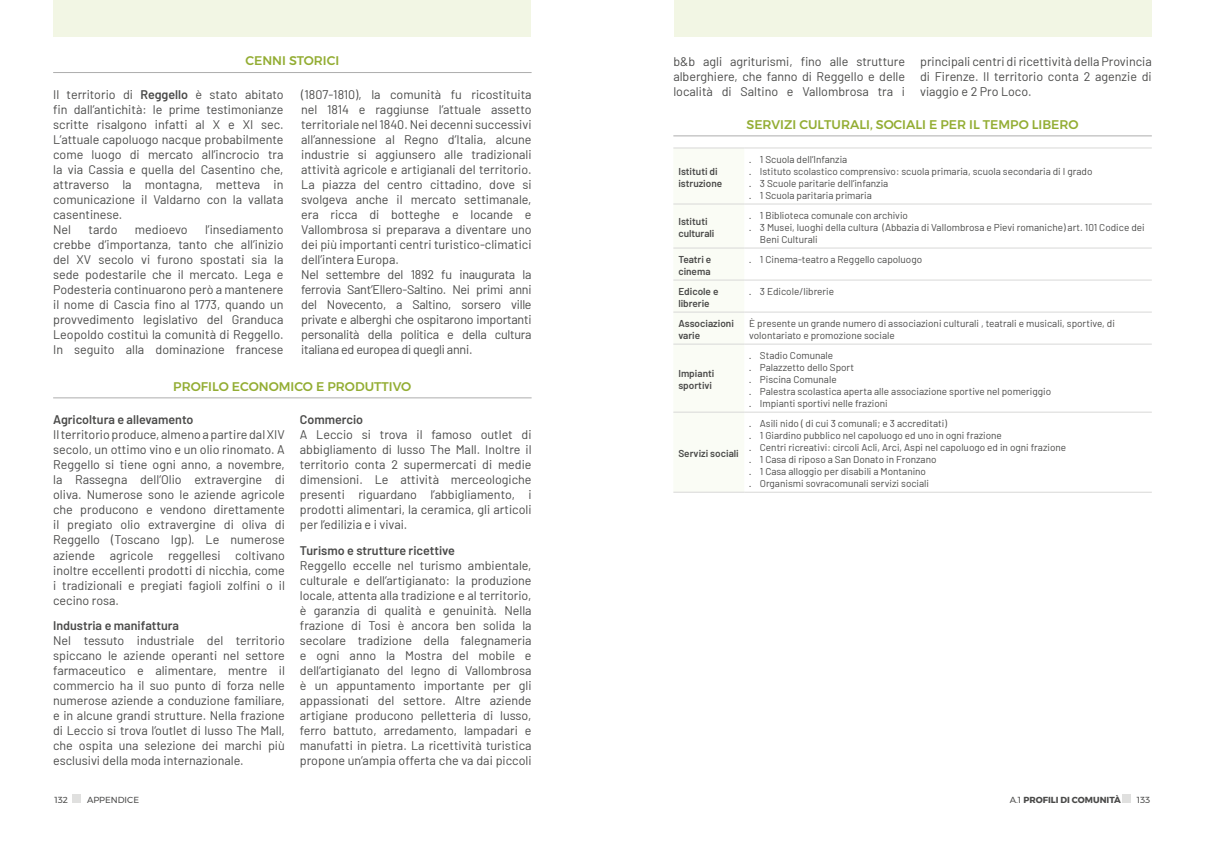
<style>
.page{position:relative;width:1205px;height:851px;background:#fff}
.page>*{position:absolute;margin:0;border:0;box-sizing:border-box;transform-origin:0 0}
.t1{font:12.5px/15px "Barlow";color:#4a4a49;text-align:justify}
.t2{font:500 12.5px "Montserrat";color:#93ad33}
.t3{font:600 12.5px "Barlow";color:#4a4a49}
.t4{font:10px/12px "Barlow";color:#4a4a49}
.t5{font:600 10px/12px "Barlow";color:#4a4a49}
.t6{font:700 8.75px "Montserrat";color:#4a4a49}
.t7{font:8.75px "Montserrat";color:#4a4a49}
.s1{font-weight:600}
.s2{font-family:"Market Deco"}
.s3{font-weight:400}
</style>
<div class="page">
<div style="left:675px;top:0;width:477px;height:37px;background:#f2f6e4"></div>
<div style="left:54px;top:0;width:477px;height:37px;background:#f2f6e4"></div>
<hr style="left:53px;top:72px;width:478px;height:1px;background:#adadad">
<hr style="left:53px;top:397px;width:478px;height:1px;background:#adadad">
<hr style="left:673px;top:136px;width:479px;height:1px;background:#adadad">
<div style="left:673px;top:203px;width:71px;height:289px;background:#fafcf5"></div>
<hr style="left:673px;top:148px;width:71px;height:1px;background:#d8d8d7">
<hr style="left:744px;top:148px;width:408px;height:1px;background:#d8d8d7">
<hr style="left:673px;top:204px;width:71px;height:1px;background:#d8d8d7">
<hr style="left:744px;top:204px;width:408px;height:1px;background:#d8d8d7">
<hr style="left:673px;top:248px;width:71px;height:1px;background:#d8d8d7">
<hr style="left:744px;top:248px;width:408px;height:1px;background:#d8d8d7">
<hr style="left:673px;top:280px;width:71px;height:1px;background:#d8d8d7">
<hr style="left:744px;top:280px;width:408px;height:1px;background:#d8d8d7">
<hr style="left:673px;top:312px;width:71px;height:1px;background:#d8d8d7">
<hr style="left:744px;top:312px;width:408px;height:1px;background:#d8d8d7">
<hr style="left:673px;top:344px;width:71px;height:1px;background:#d8d8d7">
<hr style="left:744px;top:344px;width:408px;height:1px;background:#d8d8d7">
<hr style="left:744px;top:412px;width:408px;height:1px;background:#d8d8d7">
<hr style="left:744px;top:492px;width:408px;height:1px;background:#d8d8d7">
<hr style="left:673px;top:412px;width:71px;height:1px;background:#d8d8d7">
<hr style="left:673px;top:492px;width:71px;height:1px;background:#d8d8d7">
<div style="left:73px;top:794px;width:8px;height:8px;background:#e0e0df"></div>
<div style="left:1123px;top:794px;width:8px;height:8px;background:#e0e0df"></div>
<p class="t2" style="left:245px;top:51px;width:95px">CENNI STORICI</p>
<p class="t1" style="left:53px;top:86px;width:232px">Il territorio di <span class="s1">Reggello</span> è stato abitato fin dall’antichità: le prime testimonianze scritte risalgono infatti al X e XI sec.<br>L’attuale capoluogo nacque probabilmente come luogo di mercato all’incrocio tra la via Cassia e quella del Casentino che, attraverso la montagna, metteva in comunicazione il Valdarno con la vallata casentinese.</p>
<p class="t1" style="left:53px;top:221px;width:19px">Nel</p>
<p class="t1" style="left:88px;top:221px;width:31px">tardo</p>
<p class="t1" style="left:135px;top:221px;width:54px">medioevo</p>
<p class="t1" style="left:53px;top:221px;width:232px;text-indent:152px">l’insediamento crebbe d’importanza, tanto che all’inizio del XV secolo vi furono spostati sia la sede podestarile che il mercato. Lega e Podesteria continuarono però a mantenere il nome di Cascia fino al 1773, quando un provvedimento legislativo del Granduca Leopoldo costituì la comunità di Reggello.<br>In seguito alla dominazione francese</p>
<p class="t1" style="left:301px;top:86px;width:232px">(1807-1810), la comunità fu ricostituita nel 1814 e raggiunse l’attuale assetto territoriale nel 1840. Nei decenni successivi all’annessione al Regno d’Italia, alcune industrie si aggiunsero alle tradizionali attività agricole e artigianali del territorio.<br>La piazza del centro cittadino, dove si svolgeva anche il mercato settimanale, era ricca di botteghe e locande e Vallombrosa si preparava a diventare uno dei più importanti centri turistico-climatici dell’intera Europa.</p>
<p class="t1" style="left:301px;top:266px;width:232px">Nel settembre del 1892 fu inaugurata la ferrovia Sant’Ellero-Saltino. Nei primi anni del Novecento, a Saltino, sorsero ville private e alberghi che ospitarono importanti personalità della politica e della cultura italiana ed europea di quegli anni.</p>
<p class="t2" style="left:173px;top:376px;width:240px">PROFILO ECONOMICO E PRODUTTIVO</p>
<p class="t3" style="left:53px;top:410px;width:142px">Agricoltura e allevamento</p>
<p class="t1" style="left:53px;top:426px;width:233px">Il territorio produce, almeno a partire dal XIV secolo, un ottimo vino e un olio rinomato. A Reggello si tiene ogni anno, a novembre, la Rassegna dell’Olio extravergine di oliva. Numerose sono le aziende agricole che producono e vendono direttamente il pregiato olio extravergine di oliva di Reggello (Toscano Igp). Le numerose aziende agricole reggellesi coltivano inoltre eccellenti prodotti di nicchia, come i tradizionali e pregiati fagioli zolfini o il cecino rosa.</p>
<p class="t3" style="left:53px;top:616px;width:127px">Industria e manifattura</p>
<p class="t1" style="left:53px;top:632px;width:233px">Nel tessuto industriale del territorio spiccano le aziende operanti nel settore farmaceutico e alimentare, mentre il commercio ha il suo punto di forza nelle numerose aziende a conduzione familiare, e in alcune grandi strutture. Nella frazione di Leccio si trova l’outlet di lusso The Mall, che ospita una selezione dei marchi più esclusivi della moda internazionale.</p>
<p class="t3" style="left:300px;top:410px;width:65px">Commercio</p>
<p class="t1" style="left:300px;top:426px;width:233px">A Leccio si trova il famoso outlet di abbigliamento di lusso The Mall. Inoltre il territorio conta 2 supermercati di medie dimensioni. Le attività merceologiche presenti riguardano l’abbigliamento, i prodotti alimentari, la ceramica, gli articoli per l’edilizia e i vivai.</p>
<p class="t3" style="left:300px;top:541px;width:157px">Turismo e strutture ricettive</p>
<p class="t1" style="left:300px;top:557px;width:233px">Reggello eccelle nel turismo ambientale, culturale e dell’artigianato: la produzione locale, attenta alla tradizione e al territorio, è garanzia di qualità e genuinità. Nella frazione di Tosi è ancora ben solida la secolare tradizione della falegnameria e ogni anno la Mostra del mobile e dell’artigianato del legno di Vallombrosa è un appuntamento importante per gli appassionati del settore. Altre aziende artigiane producono pelletteria di lusso, ferro battuto, arredamento, lampadari e manufatti in pietra. La ricettività turistica propone un’ampia offerta che va dai piccoli</p>
<p class="t1" style="left:673px;top:53px;width:233px">b&amp;b agli agriturismi, fino alle strutture alberghiere, che fanno di Reggello e delle località di Saltino e Vallombrosa tra i</p>
<p class="t1" style="left:920px;top:53px;width:233px">principali centri di ricettività della Provincia di Firenze. Il territorio conta 2 agenzie di viaggio e 2 Pro Loco.</p>
<p class="t2" style="left:746px;top:114px;width:334px">SERVIZI CULTURALI, SOCIALI E PER IL TEMPO LIBERO</p>
<p class="t5" style="left:678px;top:164px;width:45px">Istituti di istruzione</p>
<p class="t4" style="left:749px;top:152px;width:100px"><span class="s2">.</span> 1 Scuola dell’Infanzia</p>
<p class="t4" style="left:749px;top:164px;width:345px"><span class="s2">.</span> Istituto scolastico comprensivo: scuola primaria, scuola secondaria di I grado</p>
<p class="t4" style="left:749px;top:176px;width:141px"><span class="s2">.</span> 3 Scuole paritarie dell’infanzia</p>
<p class="t4" style="left:749px;top:188px;width:124px"><span class="s2">.</span> 1 Scuola paritaria primaria</p>
<p class="t5" style="left:678px;top:214px;width:38px">Istituti culturali</p>
<p class="t4" style="left:749px;top:208px;width:160px"><span class="s2">.</span> 1 Biblioteca comunale con archivio</p>
<p class="t4" style="left:760px;top:220px;width:386px;text-indent:-11px"><span class="s2">.</span> 3 Musei, luoghi della cultura (Abbazia di Vallombrosa e Pievi romaniche) art. 101 Codice dei<br>Beni Culturali</p>
<p class="t5" style="left:678px;top:252px;width:34px">Teatri e cinema</p>
<p class="t4" style="left:749px;top:252px;width:174px"><span class="s2">.</span> 1 Cinema-teatro a Reggello capoluogo</p>
<p class="t5" style="left:678px;top:284px;width:42px">Edicole e librerie</p>
<p class="t4" style="left:749px;top:284px;width:86px"><span class="s2">.</span> 3 Edicole/librerie</p>
<p class="t5" style="left:678px;top:316px;width:57px">Associazioni varie</p>
<p class="t4" style="left:749px;top:316px;width:367px">È presente un grande numero di associazioni culturali , teatrali e musicali, sportive, di volontariato e promozione sociale</p>
<p class="t5" style="left:678px;top:366px;width:38px">Impianti sportivi</p>
<p class="t4" style="left:749px;top:348px;width:85px"><span class="s2">.</span> Stadio Comunale</p>
<p class="t4" style="left:749px;top:360px;width:106px"><span class="s2">.</span> Palazzetto dello Sport</p>
<p class="t4" style="left:749px;top:372px;width:89px"><span class="s2">.</span> Piscina Comunale</p>
<p class="t4" style="left:749px;top:384px;width:303px"><span class="s2">.</span> Palestra scolastica aperta alle associazione sportive nel pomeriggio</p>
<p class="t4" style="left:749px;top:396px;width:140px"><span class="s2">.</span> Impianti sportivi nelle frazioni</p>
<p class="t5" style="left:678px;top:446px;width:62px">Servizi sociali</p>
<p class="t4" style="left:749px;top:416px;width:199px"><span class="s2">.</span> Asili nido ( di cui 3 comunali; e 3 accreditati)</p>
<p class="t4" style="left:749px;top:428px;width:254px"><span class="s2">.</span> 1 Giardino pubblico nel capoluogo ed uno in ogni frazione</p>
<p class="t4" style="left:749px;top:440px;width:318px"><span class="s2">.</span> Centri ricreativi: circoli Acli, Arci, Aspi nel capoluogo ed in ogni frazione</p>
<p class="t4" style="left:749px;top:452px;width:189px"><span class="s2">.</span> 1 Casa di riposo a San Donato in Fronzano</p>
<p class="t4" style="left:749px;top:464px;width:178px"><span class="s2">.</span> 1 Casa alloggio per disabili a Montanino</p>
<p class="t4" style="left:749px;top:476px;width:181px"><span class="s2">.</span> Organismi sovracomunali servizi sociali</p>
<p class="t7" style="left:55px;top:792px;width:15px">132</p>
<p class="t7" style="left:87px;top:792px;width:54px">APPENDICE</p>
<p class="t6" style="left:1010px;top:792px;width:113px"><span class="s3">A.1</span> PROFILI DI COMUNITÀ</p>
<p class="t7" style="left:1137px;top:792px;width:15px">133</p>
</div>
